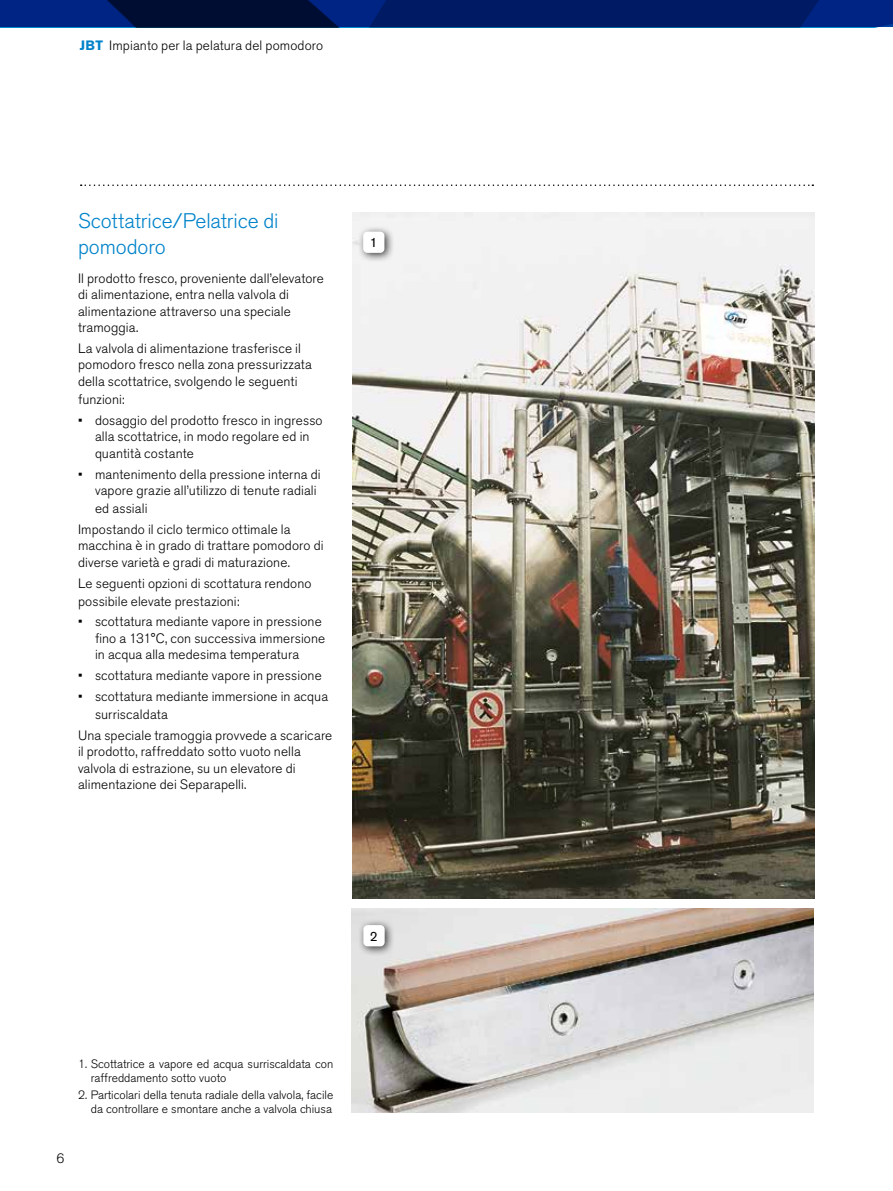
<style>
.page{position:relative;width:893px;height:1191px;background:#fff}
.page>*{position:absolute;margin:0;border:0;box-sizing:border-box;transform-origin:0 0}
.Titolo{font:300 21px/25.5px "Akzidenz Grotesk Pro";letter-spacing:-.005em;color:#0083ca}
.testo{font:300 13.5px/16.5px "Akzidenz Grotesk Pro";letter-spacing:.01em;color:#000}
.t1{font:13.5px "Akzidenz Grotesk Pro";color:#000}
.t2{font:300 12px/14.4px "Akzidenz Grotesk Pro";color:#000}
.s1{font-weight:700;color:#0083ca}
</style>
<div class="page">
<svg style="left:0;top:0;width:893px;height:27px;background:#001a61"></svg>
<svg style="left:81px;top:184px;width:732px;height:2px"></svg>
<img style="left:352px;top:213px;width:463px;height:685px">
<img style="left:351px;top:909px;width:463px;height:204px">
<div style="left:357px;top:225px;width:38px;height:38px;background:#000;opacity:.75"></div>
<div style="left:363px;top:232px;width:21px;height:21px;background:#fff;border-radius:4px"></div>
<div style="left:357px;top:919px;width:38px;height:37px;background:#000;opacity:.75"></div>
<div style="left:363px;top:925px;width:22px;height:21px;background:#fff;border-radius:4px"></div>
<p class="testo" style="left:80px;top:37px;width:245px"><span class="s1">JBT</span> Impianto per la pelatura del pomodoro</p>
<p class="Titolo" style="left:78px;top:208px;width:202px">Scottatrice/Pelatrice di pomodoro</p>
<p class="testo" style="left:78px;top:270px;width:247px">Il prodotto fresco, proveniente dall’elevatore di alimentazione, entra nella valvola di alimentazione attraverso una speciale tramoggia.</p>
<p class="testo" style="left:78px;top:340px;width:235px">La valvola di alimentazione trasferisce il pomodoro fresco nella zona pressurizzata della scottatrice, svolgendo le seguenti</p>
<p class="testo" style="left:78px;top:391px;width:48px">funzioni:</p>
<p class="testo" style="left:95px;top:412px;width:229px;text-indent:-17px">• dosaggio del prodotto fresco in ingresso alla scottatrice, in modo regolare ed in quantità costante</p>
<p class="testo" style="left:78px;top:465px;width:244px;text-align:right">• mantenimento della pressione interna di vapore grazie all’utilizzo di tenute radiali</p>
<p class="testo" style="left:95px;top:500px;width:54px">ed assiali</p>
<p class="testo" style="left:78px;top:521px;width:247px">Impostando il ciclo termico ottimale la macchina è in grado di trattare pomodoro di diverse varietà e gradi di maturazione.</p>
<p class="testo" style="left:78px;top:574px;width:235px;line-height:18px">Le seguenti opzioni di scottatura rendono possibile elevate prestazioni:</p>
<p class="testo" style="left:95px;top:613px;width:232px;text-indent:-17px">• scottatura mediante vapore in pressione fino a 131°C, con successiva immersione in acqua alla medesima temperatura</p>
<p class="testo" style="left:78px;top:667px;width:245px">• scottatura mediante vapore in pressione</p>
<p class="testo" style="left:95px;top:687px;width:235px;line-height:18px;text-indent:-17px">• scottatura mediante immersione in acqua surriscaldata</p>
<p class="testo" style="left:78px;top:726px;width:256px">Una speciale tramoggia provvede a scaricare il prodotto, raffreddato sotto vuoto nella valvola di estrazione, su un elevatore di alimentazione dei Separapelli.</p>
<p class="t1" style="left:370px;top:234px;width:9px">1</p>
<p class="t1" style="left:370px;top:927px;width:9px">2</p>
<p class="t2" style="left:91px;top:1056px;width:244px;text-indent:-13px">1. Scottatrice a vapore ed acqua surriscaldata con raffreddamento sotto vuoto</p>
<p class="t2" style="left:78px;top:1087px;width:257px;text-align:right">2. Particolari della tenuta radiale della valvola, facile da controllare e smontare anche a valvola chiusa</p>
<p class="testo" style="left:56px;top:1150px;width:9px">6</p>
</div>
